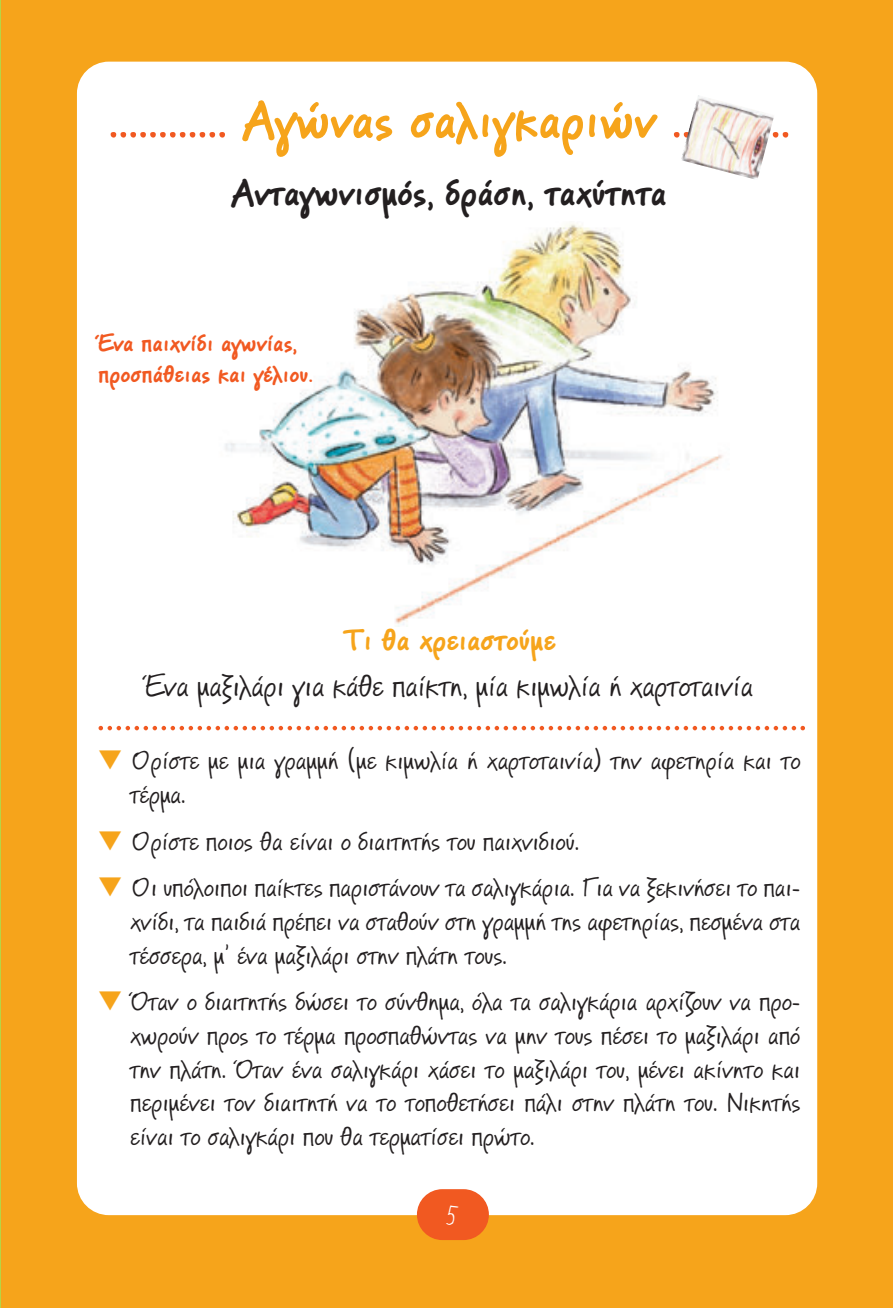
<style>
.page{position:relative;width:893px;height:1308px;background:#fff}
.page>*{position:absolute;margin:0;border:0;box-sizing:border-box;transform-origin:0 0}
.t1{font:700 54px "PF Reminder";color:#f15921}
.t2{font:700 38.25px "PF Reminder";color:#231f20}
.t3{font:31.72px "PF Kids Age Five";color:#fff}
.t4{font:31.5px "PF Reminder";color:#231f20}
.t5{font:700 31.5px "PF Reminder";color:#f6a41b}
.t6{font:27px/33.8px "PF Reminder";color:#231f20;text-align:justify}
.t7{font:700 24.75px/31.1px "PF Reminder";color:#f15921}
.s1{color:#f6a41b}
</style>
<div class="page">
<div style="left:0;top:0;width:892px;height:1308px;background:#f6a41b"></div>
<div style="left:77px;top:62px;width:740px;height:1153px;background:#fff;border-radius:32px"></div>
<hr style="left:0;top:0;width:1px;height:1308px;background:#b7d444">
<img style="left:225px;top:223px;width:498px;height:404px">
<svg style="left:98px;top:726px;width:707px;height:4px"></svg>
<img style="left:681px;top:95px;width:93px;height:84px">
<div style="left:417px;top:1189px;width:72px;height:51px;background:#f15921;border-radius:25px"></div>
<h1 class="t1" style="left:108px;top:99px;width:683px">............ <span class="s1">Aγώνας σαλιγκαριών</span> ............</h1>
<h2 class="t2" style="left:232px;top:177px;width:436px">Ανταγωνισμός, δράση, ταχύτητα</h2>
<p class="t7" style="left:98px;top:331px;width:216px">Ένα παιχνίδι αγωνίας, προσπάθειας και γέλιου.</p>
<p class="t5" style="left:343px;top:628px;width:214px">Τι θα χρειαστούμε</p>
<p class="t4" style="left:145px;top:674px;width:609px">Ένα μαξιλάρι για κάθε παίκτη, μία κιμωλία ή χαρτοταινία</p>
<p class="t6" style="left:130px;top:748px;width:672px;text-indent:-32px"><span class="s1">▼</span> Ορίστε με μια γραμμή (με κιμωλία ή χαρτοταινία) την αφετηρία και το τέρμα.</p>
<p class="t6" style="left:98px;top:829px;width:482px"><span class="s1">▼</span> Ορίστε ποιος θα είναι ο διαιτητής του παιχνιδιού.</p>
<p class="t6" style="left:130px;top:875px;width:671px;text-indent:-32px"><span class="s1">▼</span> Οι υπόλοιποι παίκτες παριστάνουν τα σαλιγκάρια. Για να ξεκινήσει το παι&shy;χνίδι, τα παιδιά πρέπει να σταθούν στη γραμμή της αφετηρίας, πεσμένα στα τέσσερα, μ’ ένα μαξιλάρι στην πλάτη τους.</p>
<p class="t6" style="left:130px;top:989px;width:672px;text-indent:-32px"><span class="s1">▼</span> Όταν ο διαιτητής δώσει το σύνθημα, όλα τα σαλιγκάρια αρχίζουν να προ&shy;χωρούν προς το τέρμα προσπαθώντας να μην τους πέσει το μαξιλάρι από την πλάτη. Όταν ένα σαλιγκάρι χάσει το μαξιλάρι του, μένει ακίνητο και περιμένει τον διαιτητή να το τοποθετήσει πάλι στην πλάτη του. Νικητής είναι το σαλιγκάρι που θα τερματίσει πρώτο.</p>
<p class="t3" style="left:446px;top:1199px;width:14px">5</p>
</div>
